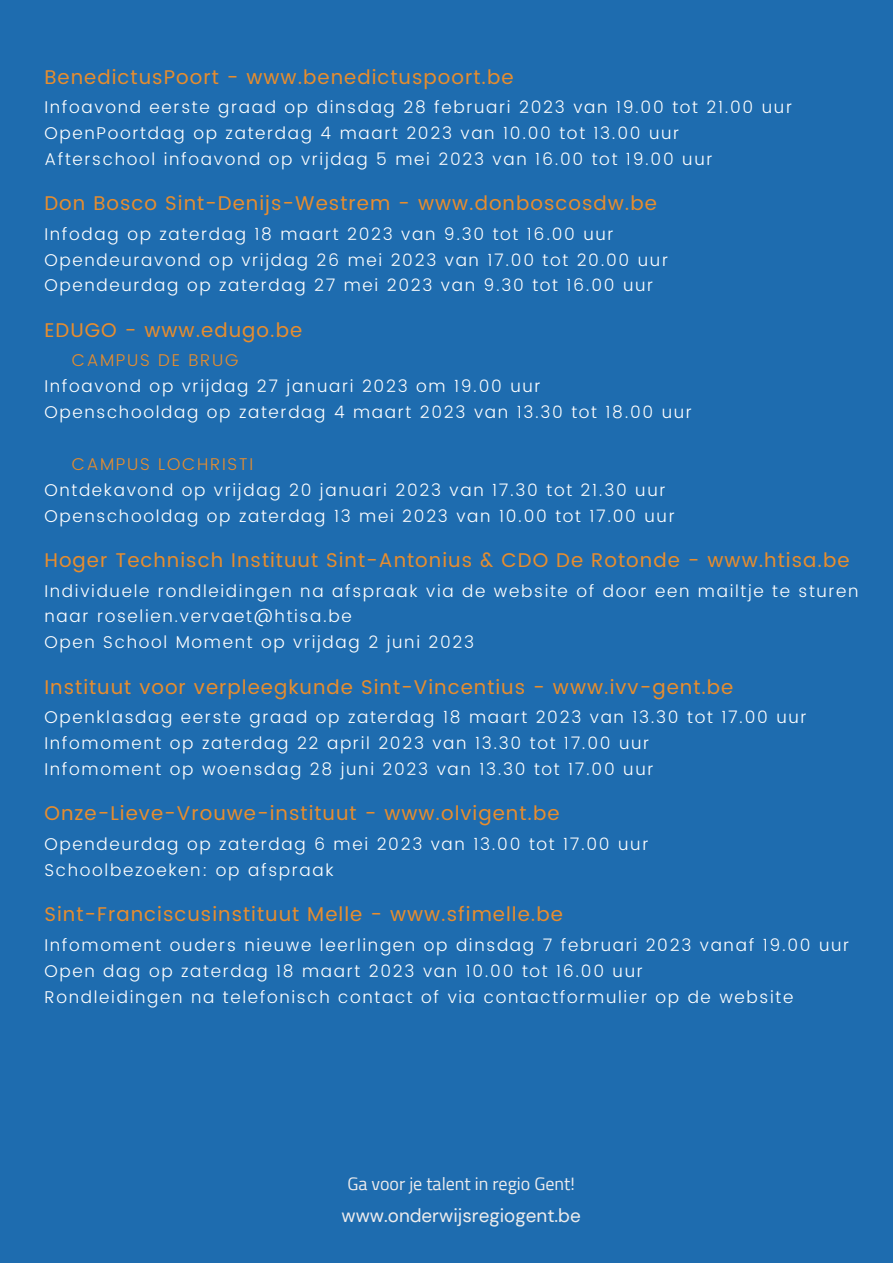
<style>
.page{position:relative;width:893px;height:1264px;background:#fff}
.page>*{position:absolute;margin:0;border:0;box-sizing:border-box;transform-origin:0 0}
.t1{font:19.8px "Poppins";letter-spacing:.055em;color:#e88d2d}
.t2{font:18.9px "DM Sans";color:#edeced}
.t3{font:300 18px "Sunflower";color:#edeced}
.t4{font:300 17.1px/25.8px "Poppins";letter-spacing:.1em;color:#fff}
.t5{font:300 17.1px "Poppins";letter-spacing:.1em;color:#e88d2d}
</style>
<div class="page">
<div style="left:0;top:0;width:892px;height:1262px;background:#1e6caf"></div>
<p class="t1" style="left:44px;top:65px;width:470px">BenedictusPoort - www.benedictuspoort.be</p>
<p class="t4" style="left:44px;top:94px;width:749px">Infoavond eerste graad op dinsdag 28 februari 2023 van 19.00 tot 21.00 uur<br>OpenPoortdag op zaterdag 4 maart 2023 van 10.00 tot 13.00 uur<br>Afterschool infoavond op vrijdag 5 mei 2023 van 16.00 tot 19.00 uur</p>
<p class="t1" style="left:44px;top:191px;width:614px">Don Bosco Sint-Denijs-Westrem - www.donboscosdw.be</p>
<p class="t4" style="left:44px;top:221px;width:625px">Infodag op zaterdag 18 maart 2023 van 9.30 tot 16.00 uur<br>Opendeuravond op vrijdag 26 mei 2023 van 17.00 tot 20.00 uur<br>Opendeurdag op zaterdag 27 mei 2023 van 9.30 tot 16.00 uur</p>
<p class="t1" style="left:44px;top:318px;width:259px">EDUGO - www.edugo.be</p>
<p class="t5" style="left:72px;top:350px;width:168px">CAMPUS DE BRUG</p>
<p class="t4" style="left:44px;top:373px;width:649px">Infoavond op vrijdag 27 januari 2023 om 19.00 uur<br>Openschooldag op zaterdag 4 maart 2023 van 13.30 tot 18.00 uur</p>
<p class="t5" style="left:72px;top:454px;width:183px">CAMPUS LOCHRISTI</p>
<p class="t4" style="left:44px;top:477px;width:631px">Ontdekavond op vrijdag 20 januari 2023 van 17.30 tot 21.30 uur<br>Openschooldag op zaterdag 13 mei 2023 van 10.00 tot 17.00 uur</p>
<p class="t1" style="left:44px;top:548px;width:806px">Hoger Technisch Instituut Sint-Antonius &amp; CDO De Rotonde - www.htisa.be</p>
<p class="t4" style="left:44px;top:577px;width:815px">Individuele rondleidingen na afspraak via de website of door een mailtje te sturen naar roselien.vervaet@htisa.be<br>Open School Moment op vrijdag 2 juni 2023</p>
<p class="t1" style="left:44px;top:675px;width:690px">Instituut voor verpleegkunde Sint-Vincentius - www.ivv-gent.be</p>
<p class="t4" style="left:44px;top:704px;width:763px">Openklasdag eerste graad op zaterdag 18 maart 2023 van 13.30 tot 17.00 uur<br>Infomoment op zaterdag 22 april 2023 van 13.30 tot 17.00 uur<br>Infomoment op woensdag 28 juni 2023 van 13.30 tot 17.00 uur</p>
<p class="t1" style="left:44px;top:801px;width:516px">Onze-Lieve-Vrouwe-instituut - www.olvigent.be</p>
<p class="t4" style="left:44px;top:831px;width:605px">Opendeurdag op zaterdag 6 mei 2023 van 13.00 tot 17.00 uur<br>Schoolbezoeken: op afspraak</p>
<p class="t1" style="left:44px;top:902px;width:520px">Sint-Franciscusinstituut Melle - www.sfimelle.be</p>
<p class="t4" style="left:44px;top:932px;width:806px">Infomoment ouders nieuwe leerlingen op dinsdag 7 februari 2023 vanaf 19.00 uur<br>Open dag op zaterdag 18 maart 2023 van 10.00 tot 16.00 uur<br>Rondleidingen na telefonisch contact of via contactformulier op de website</p>
<p class="t3" style="left:347px;top:1176px;width:229px">Ga voor je talent in regio Gent!</p>
<p class="t2" style="left:341px;top:1202px;width:241px">www.onderwijsregiogent.be</p>
</div>
